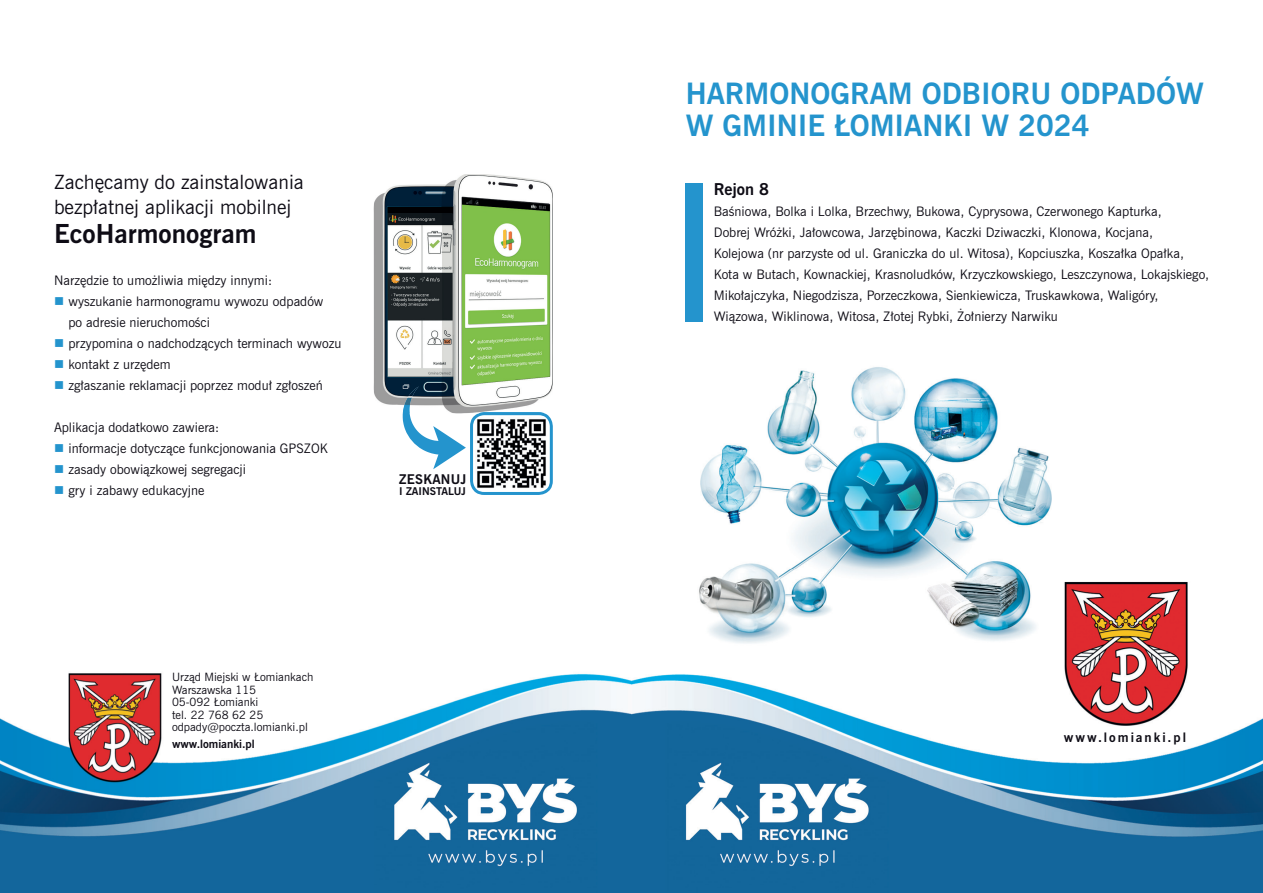
<style>
.page{position:relative;width:1263px;height:893px;background:#fff}
.page>*{position:absolute;margin:0;border:0;box-sizing:border-box;transform-origin:0 0}
.t1{font:700 27px/32.4px "News Goth PL";color:#2494cd}
.t2{font:700 24px "News Goth PL";color:#0e0c15}
.t3{font:18px/25.5px "News Goth PL";color:#0e0c15}
.t4{font:700 15px "News Goth PL";color:#0e0c15}
.t5{font:700 12.3px "News Goth PL";letter-spacing:.02em;color:#0e0c15}
.t6{font:12px/21px "News Goth PL";color:#0e0c15}
.t7{font:700 12px "News Goth PL";letter-spacing:.165em;color:#0e0c15}
.t8{font:10.5px/12.6px "News Goth PL";color:#0e0c15}
.t9{font:700 10.5px "News Goth PL";color:#0e0c15}
.t10{font:700 9.9px "News Goth PL";color:#0e0c15}
.s1{color:#2494cd}
</style>
<div class="page">
<img style="left:0;top:183px;width:1263px;height:710px">
<div style="left:686px;top:183px;width:17px;height:138px;background:#2494cd"></div>
<svg style="left:403px;top:413px;width:150px;height:82px"></svg>
<img style="left:374px;top:174px;width:179px;height:239px">
<img style="left:478px;top:412px;width:67px;height:1px">
<img style="left:403px;top:386px;width:16px;height:27px">
<h3 class="t3" style="left:54px;top:169px;width:251px">Zachęcamy do zainstalowania bezpłatnej aplikacji mobilnej</h3>
<h2 class="t2" style="left:54px;top:218px;width:204px">EcoHarmonogram</h2>
<p class="t6" style="left:54px;top:270px;width:220px">Narzędzie to umożliwia między innymi:</p>
<p class="t6" style="left:69px;top:291px;width:256px;text-indent:-15px"><span class="s1">■</span> wyszukanie harmonogramu wywozu odpadów po adresie nieruchomości</p>
<p class="t6" style="left:54px;top:333px;width:289px"><span class="s1">■</span> przypomina o nadchodzących terminach wywozu</p>
<p class="t6" style="left:54px;top:354px;width:118px"><span class="s1">■</span> kontakt z urzędem</p>
<p class="t6" style="left:54px;top:375px;width:270px"><span class="s1">■</span> zgłaszanie reklamacji poprzez moduł zgłoszeń</p>
<p class="t6" style="left:54px;top:417px;width:167px">Aplikacja dodatkowo zawiera:</p>
<p class="t6" style="left:54px;top:438px;width:275px"><span class="s1">■</span> informacje dotyczące funkcjonowania GPSZOK</p>
<p class="t6" style="left:54px;top:459px;width:194px"><span class="s1">■</span> zasady obowiązkowej segregacji</p>
<p class="t6" style="left:54px;top:480px;width:152px"><span class="s1">■</span> gry i zabawy edukacyjne</p>
<p class="t5" style="left:399px;top:471px;width:68px">ZESKANUJ</p>
<p class="t10" style="left:399px;top:485px;width:68px">I ZAINSTALUJ</p>
<p class="t8" style="left:172px;top:670px;width:143px">Urząd Miejski w Łomiankach<br>Warszawska 115<br>05-092 Łomianki<br>tel. 22 768 62 25 odpady@poczta.lomianki.pl</p>
<p class="t9" style="left:172px;top:737px;width:84px">www.lomianki.pl</p>
<h1 class="t1" style="left:686px;top:77px;width:520px">HARMONOGRAM ODBIORU ODPADÓW<br>W GMINIE ŁOMIANKI W 2024</h1>
<p class="t4" style="left:714px;top:179px;width:57px">Rejon 8</p>
<p class="t6" style="left:714px;top:201px;width:497px">Baśniowa, Bolka i Lolka, Brzechwy, Bukowa, Cyprysowa, Czerwonego Kapturka,<br>Dobrej Wróżki, Jałowcowa, Jarzębinowa, Kaczki Dziwaczki, Klonowa, Kocjana,<br>Kolejowa (nr parzyste od ul. Graniczka do ul. Witosa), Kopciuszka, Koszałka Opałka, Kota w Butach, Kownackiej, Krasnoludków, Krzyczkowskiego, Leszczynowa, Lokajskiego, Mikołajczyka, Niegodzisza, Porzeczkowa, Sienkiewicza, Truskawkowa, Waligóry, Wiązowa, Wiklinowa, Witosa, Złotej Rybki, Żołnierzy Narwiku</p>
<p class="t7" style="left:1064px;top:730px;width:124px">www.lomianki.pl</p>
</div>
